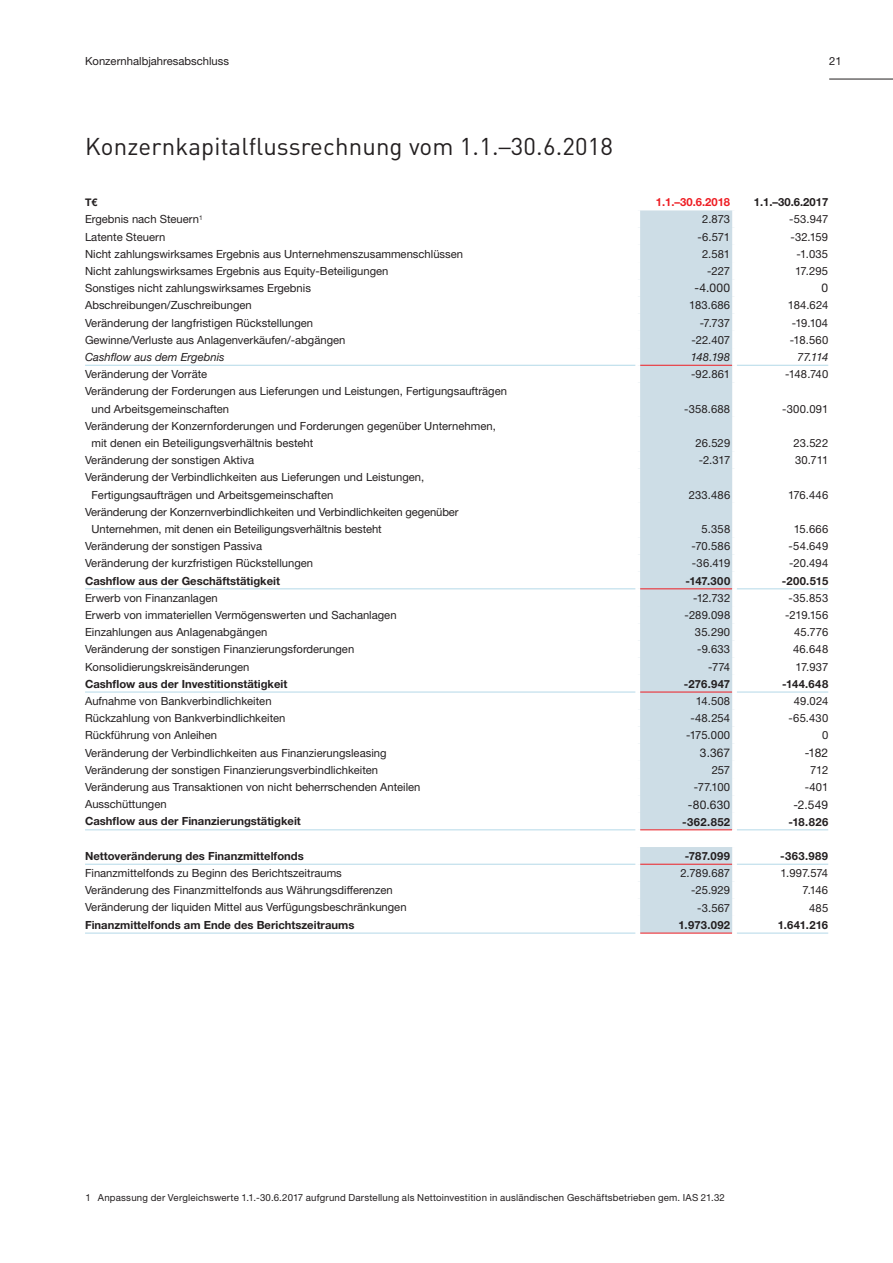
<style>
.page{position:relative;width:893px;height:1263px;background:#fff}
.page>*{position:absolute;margin:0;border:0;box-sizing:border-box;transform-origin:0 0}
.t1{font:24px "DIN Pro";letter-spacing:.005em;color:#231f20}
.t2{font:12px "Helvetica Neue LT Pro";letter-spacing:.015em;color:#231f20}
.t3{font:11.25px/17.2px "Helvetica Neue LT Pro";color:#231f20}
.t4{font:700 11.25px "Helvetica Neue LT Pro";color:#231f20}
.t5{font:italic 11.25px "Helvetica Neue LT Pro";color:#231f20}
.t6{font:700 11.25px "Helvetica Neue LT Pro";color:#ee1d23}
.t7{font:700 10.5px "Helvetica Neue LT Pro";color:#231f20}
.t8{font:9.75px "Helvetica Neue LT Pro";letter-spacing:.02em;color:#231f20}
.s1{font-family:"Helvetica Neue LT Pro";font-weight:300}
</style>
<div class="page">
<hr style="left:829px;top:79px;width:64px;height:1px;background:#231f20">
<div style="left:640px;top:210px;width:92px;height:723px;background:#cddde6"></div>
<hr style="left:640px;top:829px;width:92px;height:1px;background:#ee1d23">
<hr style="left:640px;top:588px;width:92px;height:1px;background:#ee1d23">
<hr style="left:640px;top:692px;width:92px;height:1px;background:#ee1d23">
<hr style="left:640px;top:864px;width:92px;height:1px;background:#ee1d23">
<hr style="left:640px;top:933px;width:92px;height:1px;background:#ee1d23">
<hr style="left:640px;top:365px;width:92px;height:1px;background:#ee1d23">
<hr style="left:85px;top:365px;width:551px;height:1px;background:#b4d9e8">
<hr style="left:737px;top:365px;width:91px;height:1px;background:#b4d9e8">
<hr style="left:85px;top:588px;width:551px;height:1px;background:#b4d9e8">
<hr style="left:737px;top:588px;width:91px;height:1px;background:#b4d9e8">
<hr style="left:85px;top:692px;width:551px;height:1px;background:#b4d9e8">
<hr style="left:737px;top:692px;width:91px;height:1px;background:#b4d9e8">
<hr style="left:85px;top:829px;width:551px;height:1px;background:#b4d9e8">
<hr style="left:737px;top:829px;width:91px;height:1px;background:#b4d9e8">
<hr style="left:85px;top:864px;width:551px;height:1px;background:#b4d9e8">
<hr style="left:737px;top:864px;width:91px;height:1px;background:#b4d9e8">
<hr style="left:85px;top:933px;width:551px;height:1px;background:#b4d9e8">
<hr style="left:737px;top:933px;width:91px;height:1px;background:#b4d9e8">
<p class="t3" style="left:85px;top:53px;width:145px">Konzernhalbjahresabschluss</p>
<p class="t3" style="left:829px;top:53px;width:14px">21</p>
<h1 class="t1" style="left:85px;top:130px;width:529px">Konzernkapitalflussrechnung vom 1.1.<span class="s1">–</span>30.6.2018</h1>
<p class="t7" style="left:85px;top:196px;width:14px">T€</p>
<p class="t6" style="left:656px;top:195px;width:76px">1.1.–30.6.2018</p>
<p class="t4" style="left:754px;top:195px;width:76px">1.1.–30.6.2017</p>
<p class="t3" style="left:85px;top:210px;width:119px">Ergebnis nach Steuern<sup>1</sup></p>
<p class="t3" style="left:702px;top:210px;width:29px">2.873</p>
<p class="t3" style="left:789px;top:210px;width:41px">-53.947</p>
<p class="t3" style="left:85px;top:228px;width:82px">Latente Steuern</p>
<p class="t3" style="left:697px;top:228px;width:34px">-6.571</p>
<p class="t3" style="left:791px;top:228px;width:39px">-32.159</p>
<p class="t3" style="left:85px;top:245px;width:380px">Nicht zahlungswirksames Ergebnis aus Unternehmenszusammenschlüssen</p>
<p class="t3" style="left:702px;top:245px;width:30px">2.581</p>
<p class="t3" style="left:796px;top:245px;width:33px">-1.035</p>
<p class="t3" style="left:85px;top:262px;width:305px">Nicht zahlungswirksames Ergebnis aus Equity-Beteiligungen</p>
<p class="t3" style="left:707px;top:262px;width:25px">-227</p>
<p class="t3" style="left:795px;top:262px;width:35px">17.295</p>
<p class="t3" style="left:85px;top:279px;width:227px">Sonstiges nicht zahlungswirksames Ergebnis</p>
<p class="t2" style="left:694px;top:280px;width:37px">-4.000</p>
<p class="t2" style="left:822px;top:280px;width:8px">0</p>
<p class="t3" style="left:85px;top:296px;width:168px">Abschreibungen/Zuschreibungen</p>
<p class="t3" style="left:689px;top:296px;width:42px">183.686</p>
<p class="t3" style="left:788px;top:296px;width:42px">184.624</p>
<p class="t3" style="left:85px;top:314px;width:230px">Veränderung der langfristigen Rückstellungen</p>
<p class="t3" style="left:700px;top:314px;width:32px">-7.737</p>
<p class="t3" style="left:792px;top:314px;width:38px">-19.104</p>
<p class="t3" style="left:85px;top:331px;width:262px">Gewinne/Verluste aus Anlagenverkäufen/-abgängen</p>
<p class="t3" style="left:691px;top:331px;width:40px">-22.407</p>
<p class="t3" style="left:790px;top:331px;width:40px">-18.560</p>
<p class="t5" style="left:85px;top:350px;width:141px">Cashflow aus dem Ergebnis</p>
<p class="t5" style="left:691px;top:350px;width:41px">148.198</p>
<p class="t5" style="left:797px;top:350px;width:33px">77.114</p>
<p class="t3" style="left:85px;top:365px;width:124px">Veränderung der Vorräte</p>
<p class="t3" style="left:691px;top:365px;width:41px">-92.861</p>
<p class="t3" style="left:785px;top:365px;width:45px">-148.740</p>
<p class="t3" style="left:91px;top:382px;width:417px;text-indent:-6px">Veränderung der Forderungen aus Lieferungen und Leistungen, Fertigungsaufträgen und Arbeitsgemeinschaften</p>
<p class="t3" style="left:684px;top:400px;width:48px">-358.688</p>
<p class="t3" style="left:782px;top:400px;width:47px">-300.091</p>
<p class="t3" style="left:91px;top:417px;width:406px;text-indent:-6px">Veränderung der Konzernforderungen und Forderungen gegenüber Unternehmen, mit denen ein Beteiligungsverhältnis besteht</p>
<p class="t3" style="left:695px;top:434px;width:36px">26.529</p>
<p class="t3" style="left:793px;top:434px;width:36px">23.522</p>
<p class="t3" style="left:85px;top:451px;width:171px">Veränderung der sonstigen Aktiva</p>
<p class="t3" style="left:699px;top:451px;width:33px">-2.317</p>
<p class="t3" style="left:795px;top:451px;width:35px">30.711</p>
<p class="t3" style="left:92px;top:468px;width:334px;text-indent:-6px">Veränderung der Verbindlichkeiten aus Lieferungen und Leistungen,<br>Fertigungsaufträgen und Arbeitsgemeinschaften</p>
<p class="t3" style="left:689px;top:486px;width:43px">233.486</p>
<p class="t3" style="left:788px;top:486px;width:42px">176.446</p>
<p class="t3" style="left:92px;top:503px;width:369px;text-indent:-6px">Veränderung der Konzernverbindlichkeiten und Verbindlichkeiten gegenüber<br>Unternehmen, mit denen ein Beteiligungsverhältnis besteht</p>
<p class="t3" style="left:702px;top:520px;width:30px">5.358</p>
<p class="t3" style="left:794px;top:520px;width:36px">15.666</p>
<p class="t3" style="left:85px;top:537px;width:179px">Veränderung der sonstigen Passiva</p>
<p class="t3" style="left:691px;top:537px;width:40px">-70.586</p>
<p class="t3" style="left:789px;top:537px;width:41px">-54.649</p>
<p class="t3" style="left:85px;top:554px;width:230px">Veränderung der kurzfristigen Rückstellungen</p>
<p class="t3" style="left:692px;top:554px;width:40px">-36.419</p>
<p class="t3" style="left:789px;top:554px;width:41px">-20.494</p>
<p class="t4" style="left:85px;top:573px;width:196px">Cashflow aus der Geschäftstätigkeit</p>
<p class="t4" style="left:685px;top:573px;width:46px">-147.300</p>
<p class="t4" style="left:782px;top:573px;width:48px">-200.515</p>
<p class="t3" style="left:85px;top:589px;width:134px">Erwerb von Finanzanlagen</p>
<p class="t3" style="left:693px;top:589px;width:39px">-12.732</p>
<p class="t3" style="left:788px;top:589px;width:41px">-35.853</p>
<p class="t3" style="left:85px;top:606px;width:313px">Erwerb von immateriellen Vermögenswerten und Sachanlagen</p>
<p class="t3" style="left:685px;top:606px;width:47px">-289.098</p>
<p class="t3" style="left:785px;top:606px;width:45px">-219.156</p>
<p class="t3" style="left:85px;top:623px;width:184px">Einzahlungen aus Anlagenabgängen</p>
<p class="t3" style="left:695px;top:623px;width:37px">35.290</p>
<p class="t3" style="left:794px;top:623px;width:36px">45.776</p>
<p class="t3" style="left:85px;top:640px;width:271px">Veränderung der sonstigen Finanzierungsforderungen</p>
<p class="t3" style="left:697px;top:640px;width:35px">-9.633</p>
<p class="t3" style="left:793px;top:640px;width:37px">46.648</p>
<p class="t3" style="left:85px;top:658px;width:166px">Konsolidierungskreisänderungen</p>
<p class="t3" style="left:708px;top:658px;width:23px">-774</p>
<p class="t3" style="left:795px;top:658px;width:34px">17.937</p>
<p class="t4" style="left:85px;top:677px;width:204px">Cashflow aus der Investitionstätigkeit</p>
<p class="t4" style="left:684px;top:677px;width:48px">-276.947</p>
<p class="t4" style="left:782px;top:677px;width:48px">-144.648</p>
<p class="t3" style="left:85px;top:692px;width:188px">Aufnahme von Bankverbindlichkeiten</p>
<p class="t3" style="left:696px;top:692px;width:36px">14.508</p>
<p class="t3" style="left:794px;top:692px;width:36px">49.024</p>
<p class="t3" style="left:85px;top:709px;width:202px">Rückzahlung von Bankverbindlichkeiten</p>
<p class="t3" style="left:690px;top:709px;width:41px">-48.254</p>
<p class="t3" style="left:788px;top:709px;width:41px">-65.430</p>
<p class="t3" style="left:85px;top:727px;width:134px">Rückführung von Anleihen</p>
<p class="t3" style="left:686px;top:727px;width:46px">-175.000</p>
<p class="t3" style="left:822px;top:727px;width:8px">0</p>
<p class="t3" style="left:85px;top:744px;width:303px">Veränderung der Verbindlichkeiten aus Finanzierungsleasing</p>
<p class="t2" style="left:700px;top:745px;width:32px">3.367</p>
<p class="t2" style="left:805px;top:745px;width:25px">-182</p>
<p class="t3" style="left:85px;top:761px;width:295px">Veränderung der sonstigen Finanzierungsverbindlichkeiten</p>
<p class="t3" style="left:712px;top:761px;width:20px">257</p>
<p class="t3" style="left:810px;top:761px;width:20px">712</p>
<p class="t3" style="left:85px;top:778px;width:337px">Veränderung aus Transaktionen von nicht beherrschenden Anteilen</p>
<p class="t3" style="left:694px;top:778px;width:38px">-77.100</p>
<p class="t3" style="left:805px;top:778px;width:25px">-401</p>
<p class="t3" style="left:85px;top:795px;width:83px">Ausschüttungen</p>
<p class="t2" style="left:688px;top:797px;width:44px">-80.630</p>
<p class="t2" style="left:793px;top:797px;width:36px">-2.549</p>
<p class="t4" style="left:85px;top:814px;width:217px">Cashflow aus der Finanzierungstätigkeit</p>
<p class="t4" style="left:682px;top:814px;width:49px">-362.852</p>
<p class="t4" style="left:788px;top:814px;width:41px">-18.826</p>
<p class="t4" style="left:85px;top:849px;width:220px">Nettoveränderung des Finanzmittelfonds</p>
<p class="t4" style="left:685px;top:849px;width:47px">-787.099</p>
<p class="t4" style="left:780px;top:849px;width:49px">-363.989</p>
<p class="t3" style="left:85px;top:864px;width:258px">Finanzmittelfonds zu Beginn des Berichtszeitraums</p>
<p class="t3" style="left:680px;top:864px;width:51px">2.789.687</p>
<p class="t3" style="left:780px;top:864px;width:49px">1.997.574</p>
<p class="t3" style="left:85px;top:881px;width:309px">Veränderung des Finanzmittelfonds aus Währungsdifferenzen</p>
<p class="t3" style="left:691px;top:881px;width:41px">-25.929</p>
<p class="t3" style="left:802px;top:881px;width:27px">7.146</p>
<p class="t3" style="left:85px;top:898px;width:323px">Veränderung der liquiden Mittel aus Verfügungsbeschränkungen</p>
<p class="t3" style="left:697px;top:899px;width:35px">-3.567</p>
<p class="t3" style="left:809px;top:899px;width:21px">485</p>
<p class="t4" style="left:85px;top:917px;width:271px">Finanzmittelfonds am Ende des Berichtszeitraums</p>
<p class="t4" style="left:678px;top:918px;width:53px">1.973.092</p>
<p class="t4" style="left:778px;top:918px;width:52px">1.641.216</p>
<p class="t8" style="left:86px;top:1191px;width:641px">1 Anpassung der Vergleichswerte 1.1.-30.6.2017 aufgrund Darstellung als Nettoinvestition in ausländischen Geschäftsbetrieben gem. IAS 21.32</p>
</div>
